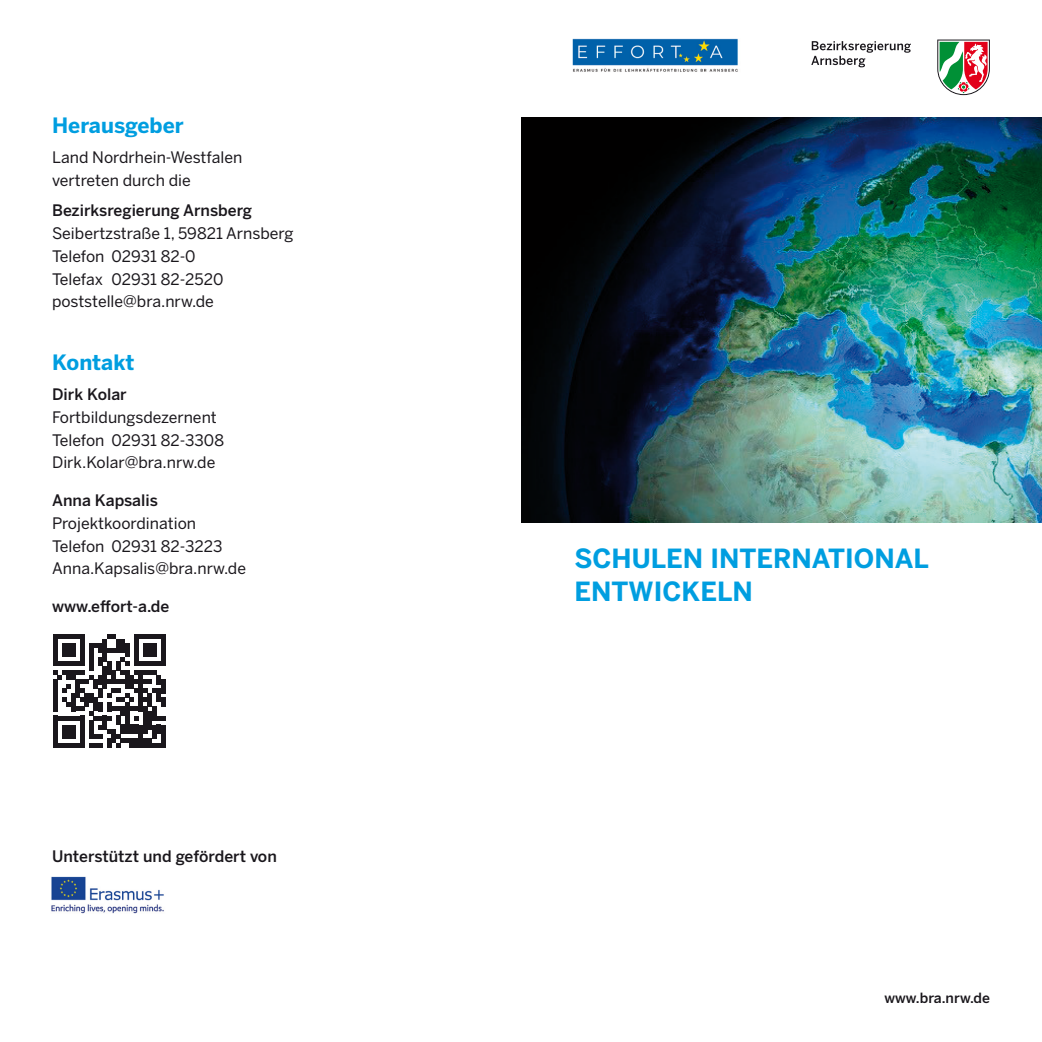
<style>
.page{position:relative;width:1042px;height:1042px;background:#fff}
.page>*{position:absolute;margin:0;border:0;box-sizing:border-box;transform-origin:0 0}
.t1{font:700 26.25px/33.2px "Benton Sans";color:#009ee0}
.t2{font:700 21px "Benton Sans";color:#009ee0}
.t3{font:15.75px/22.8px "Benton Sans";color:#1a171c}
.t4{font:500 15.75px "Benton Sans";color:#1a171c}
.t5{font:500 14px "Benton Sans";color:#1a171c}
</style>
<div class="page">
<svg style="left:937px;top:40px;width:53px;height:55px"></svg>
<svg style="left:811px;top:41px;width:100px;height:26px"></svg>
<img style="left:521px;top:117px;width:521px;height:405px">
<img style="left:572px;top:38px;width:166px;height:34px">
<img style="left:51px;top:876px;width:113px;height:38px">
<svg style="left:53px;top:634px;width:113px;height:113px"></svg>
<div style="left:161px;top:725px;width:5px;height:13px;background:#1a171c"></div>
<div style="left:161px;top:738px;width:5px;height:9px;background:#1a171c"></div>
<h2 class="t2" style="left:52px;top:113px;width:133px">Herausgeber</h2>
<p class="t3" style="left:52px;top:146px;width:192px">Land Nordrhein-Westfalen vertreten durch die</p>
<p class="t4" style="left:52px;top:201px;width:202px">Bezirksregierung Arnsberg</p>
<p class="t3" style="left:52px;top:222px;width:243px">Seibertzstraße 1, 59821 Arnsberg<br>Telefon 02931 82-0<br>Telefax 02931 82-2520 poststelle@bra.nrw.de</p>
<h2 class="t2" style="left:52px;top:350px;width:84px">Kontakt</h2>
<p class="t4" style="left:52px;top:385px;width:76px">Dirk Kolar</p>
<p class="t3" style="left:52px;top:406px;width:173px">Fortbildungsdezernent<br>Telefon 02931 82-3308<br>Dirk.Kolar@bra.nrw.de</p>
<p class="t4" style="left:52px;top:491px;width:107px">Anna Kapsalis</p>
<p class="t3" style="left:52px;top:511px;width:195px">Projektkoordination<br>Telefon 02931 82-3223<br>Anna.Kapsalis@bra.nrw.de</p>
<p class="t4" style="left:52px;top:597px;width:119px">www.effort-a.de</p>
<p class="t4" style="left:52px;top:847px;width:226px">Unterstützt und gefördert von</p>
<h1 class="t1" style="left:574px;top:541px;width:356px">SCHULEN INTERNATIONAL<br>ENTWICKELN</h1>
<p class="t5" style="left:884px;top:990px;width:107px">www.bra.nrw.de</p>
</div>
